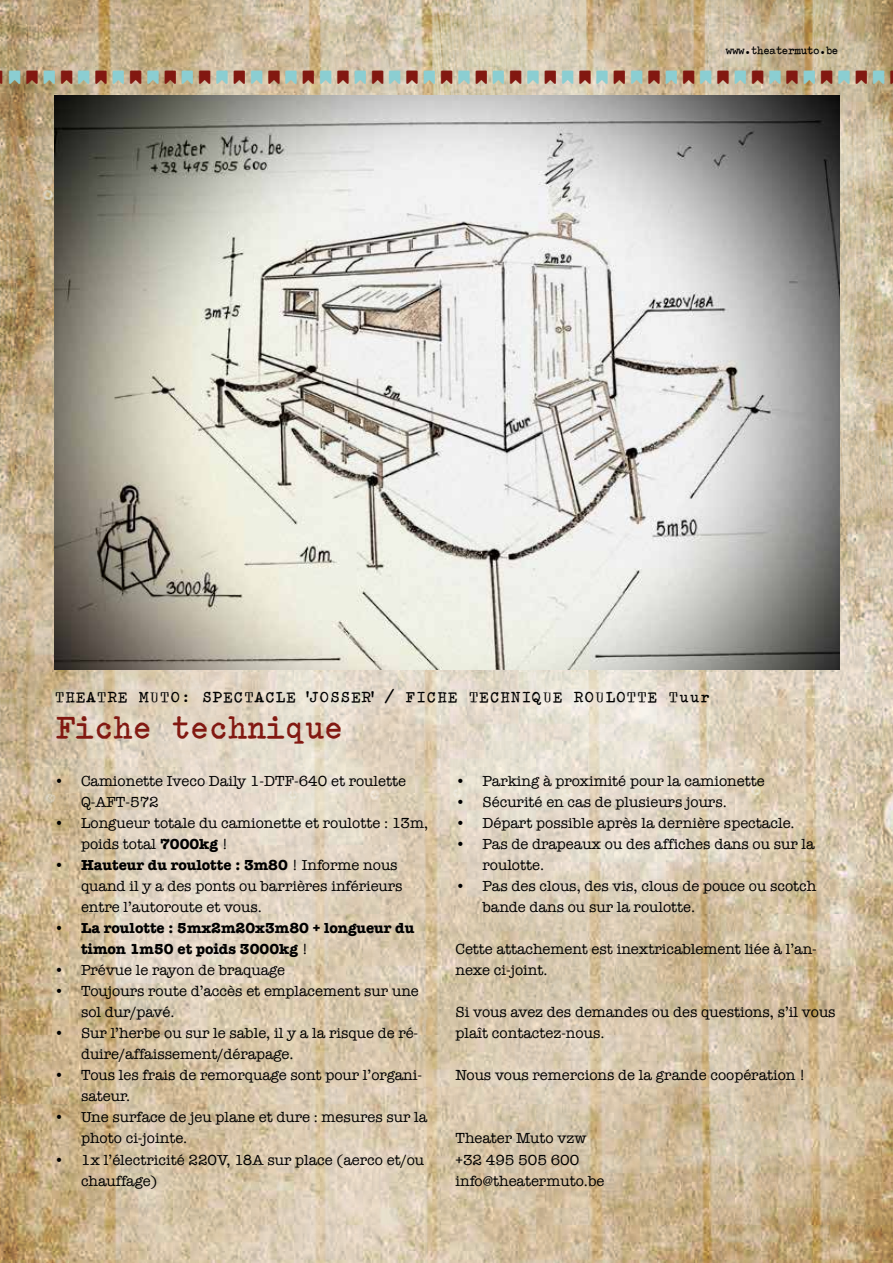
<style>
.page{position:relative;width:893px;height:1263px;background:#fff}
.page>*{position:absolute;margin:0;border:0;box-sizing:border-box;transform-origin:0 0}
.t1{font:700 45px "Splendid 66";letter-spacing:-.075em;color:#821811}
.t2{font:700 21px "Splendid 66";color:#000}
.t3{font:700 15.6px "Splendid 66";letter-spacing:-.1em;color:#000}
.t4{font:15px/21px "American Typewriter";color:#000}
.t5{font:700 15px/21px "American Typewriter";color:#000}
.s1{font-weight:700}
.s2{font-weight:400}
</style>
<div class="page">
<img style="left:0;top:0;width:893px;height:1263px">
<img style="left:54px;top:96px;width:785px;height:573px">
<svg style="left:9px;top:71px;width:11px;height:13px"></svg>
<svg style="left:26px;top:71px;width:12px;height:13px"></svg>
<svg style="left:44px;top:71px;width:11px;height:13px"></svg>
<svg style="left:61px;top:71px;width:11px;height:13px"></svg>
<svg style="left:78px;top:71px;width:12px;height:13px"></svg>
<svg style="left:96px;top:71px;width:11px;height:13px"></svg>
<svg style="left:113px;top:71px;width:11px;height:13px"></svg>
<svg style="left:130px;top:71px;width:11px;height:13px"></svg>
<svg style="left:147px;top:71px;width:12px;height:13px"></svg>
<svg style="left:165px;top:71px;width:11px;height:13px"></svg>
<svg style="left:182px;top:71px;width:11px;height:13px"></svg>
<svg style="left:199px;top:71px;width:12px;height:13px"></svg>
<svg style="left:217px;top:71px;width:11px;height:13px"></svg>
<svg style="left:234px;top:71px;width:11px;height:13px"></svg>
<svg style="left:251px;top:71px;width:11px;height:13px"></svg>
<svg style="left:268px;top:71px;width:12px;height:13px"></svg>
<svg style="left:286px;top:71px;width:11px;height:13px"></svg>
<svg style="left:303px;top:71px;width:11px;height:13px"></svg>
<svg style="left:320px;top:71px;width:11px;height:13px"></svg>
<svg style="left:337px;top:71px;width:12px;height:13px"></svg>
<svg style="left:355px;top:71px;width:11px;height:13px"></svg>
<svg style="left:372px;top:71px;width:11px;height:13px"></svg>
<svg style="left:389px;top:71px;width:12px;height:13px"></svg>
<svg style="left:407px;top:71px;width:11px;height:13px"></svg>
<svg style="left:424px;top:71px;width:11px;height:13px"></svg>
<svg style="left:441px;top:71px;width:11px;height:13px"></svg>
<svg style="left:458px;top:71px;width:12px;height:13px"></svg>
<svg style="left:476px;top:71px;width:11px;height:13px"></svg>
<svg style="left:493px;top:71px;width:11px;height:13px"></svg>
<svg style="left:510px;top:71px;width:11px;height:13px"></svg>
<svg style="left:527px;top:71px;width:12px;height:13px"></svg>
<svg style="left:545px;top:71px;width:11px;height:13px"></svg>
<svg style="left:562px;top:71px;width:11px;height:13px"></svg>
<svg style="left:579px;top:71px;width:12px;height:13px"></svg>
<svg style="left:597px;top:71px;width:11px;height:13px"></svg>
<svg style="left:614px;top:71px;width:11px;height:13px"></svg>
<svg style="left:631px;top:71px;width:11px;height:13px"></svg>
<svg style="left:648px;top:71px;width:12px;height:13px"></svg>
<svg style="left:666px;top:71px;width:11px;height:13px"></svg>
<svg style="left:683px;top:71px;width:11px;height:13px"></svg>
<svg style="left:700px;top:71px;width:11px;height:13px"></svg>
<svg style="left:717px;top:71px;width:12px;height:13px"></svg>
<svg style="left:735px;top:71px;width:11px;height:13px"></svg>
<svg style="left:752px;top:71px;width:11px;height:13px"></svg>
<svg style="left:769px;top:71px;width:12px;height:13px"></svg>
<svg style="left:787px;top:71px;width:11px;height:13px"></svg>
<svg style="left:804px;top:71px;width:11px;height:13px"></svg>
<svg style="left:821px;top:71px;width:11px;height:13px"></svg>
<svg style="left:838px;top:71px;width:12px;height:13px"></svg>
<svg style="left:856px;top:71px;width:11px;height:13px"></svg>
<svg style="left:873px;top:71px;width:11px;height:13px"></svg>
<p class="t3" style="left:725px;top:42px;width:115px">www.theatermuto.be</p>
<h2 class="t2" style="left:54px;top:686px;width:658px">THEATRE MUTO: SPECTACLE ’JOSSER’ / FICHE TECHNIQUE ROULOTTE Tuur</h2>
<h1 class="t1" style="left:54px;top:703px;width:292px">Fiche technique</h1>
<p class="t4" style="left:81px;top:770px;width:327px;text-indent:-27px">• Camionette Iveco Daily 1-DTF-640 et roulette<br>Q-AFT-572</p>
<p class="t4" style="left:81px;top:812px;width:349px;text-indent:-27px">• Longueur totale du camionette et roulotte : 13m, poids total <span class="s1">7000kg</span> !</p>
<p class="t4" style="left:81px;top:854px;width:323px;text-indent:-27px"><span class="s1">• Hauteur du roulotte : 3m80</span> ! Informe nous quand il y a des ponts ou barrières inférieurs entre l’autoroute et vous.</p>
<p class="t5" style="left:81px;top:917px;width:335px;text-indent:-27px">• La roulotte : 5mx2m20x3m80 + longueur du timon 1m50 et poids 3000kg <span class="s2">!</span></p>
<p class="t4" style="left:54px;top:959px;width:232px">• Prévue le rayon de braquage</p>
<p class="t4" style="left:81px;top:980px;width:339px;text-indent:-27px">• Toujours route d’accès et emplacement sur une sol dur/pavé.</p>
<p class="t4" style="left:81px;top:1022px;width:339px;text-indent:-27px">• Sur l’herbe ou sur le sable, il y a la risque de ré&shy;duire/affaissement/dérapage.</p>
<p class="t4" style="left:81px;top:1064px;width:343px;text-indent:-27px">• Tous les frais de remorquage sont pour l’organi&shy;sateur.</p>
<p class="t4" style="left:81px;top:1106px;width:348px;text-indent:-27px">• Une surface de jeu plane et dure : mesures sur la photo ci-jointe.</p>
<p class="t4" style="left:81px;top:1148px;width:345px;text-indent:-27px">• 1x l’électricité 220V, 18A sur place (aerco et/ou chauffage)</p>
<p class="t4" style="left:455px;top:770px;width:311px">• Parking à proximité pour la camionette</p>
<p class="t4" style="left:455px;top:791px;width:273px">• Sécurité en cas de plusieurs jours.</p>
<p class="t4" style="left:455px;top:812px;width:341px">• Départ possible après la dernière spectacle.</p>
<p class="t4" style="left:482px;top:833px;width:334px;text-indent:-27px">• Pas de drapeaux ou des affiches dans ou sur la roulotte.</p>
<p class="t4" style="left:482px;top:875px;width:335px;text-indent:-27px">• Pas des clous, des vis, clous de pouce ou scotch bande dans ou sur la roulotte.</p>
<p class="t4" style="left:455px;top:938px;width:363px">Cette attachement est inextricablement liée à l’an&shy;nexe ci-joint.</p>
<p class="t4" style="left:455px;top:1001px;width:382px">Si vous avez des demandes ou des questions, s’il vous plaît contactez-nous.</p>
<p class="t4" style="left:455px;top:1064px;width:352px">Nous vous remercions de la grande coopération !</p>
<p class="t4" style="left:455px;top:1127px;width:150px">Theater Muto vzw +32 495 505 600 info@theatermuto.be</p>
</div>
